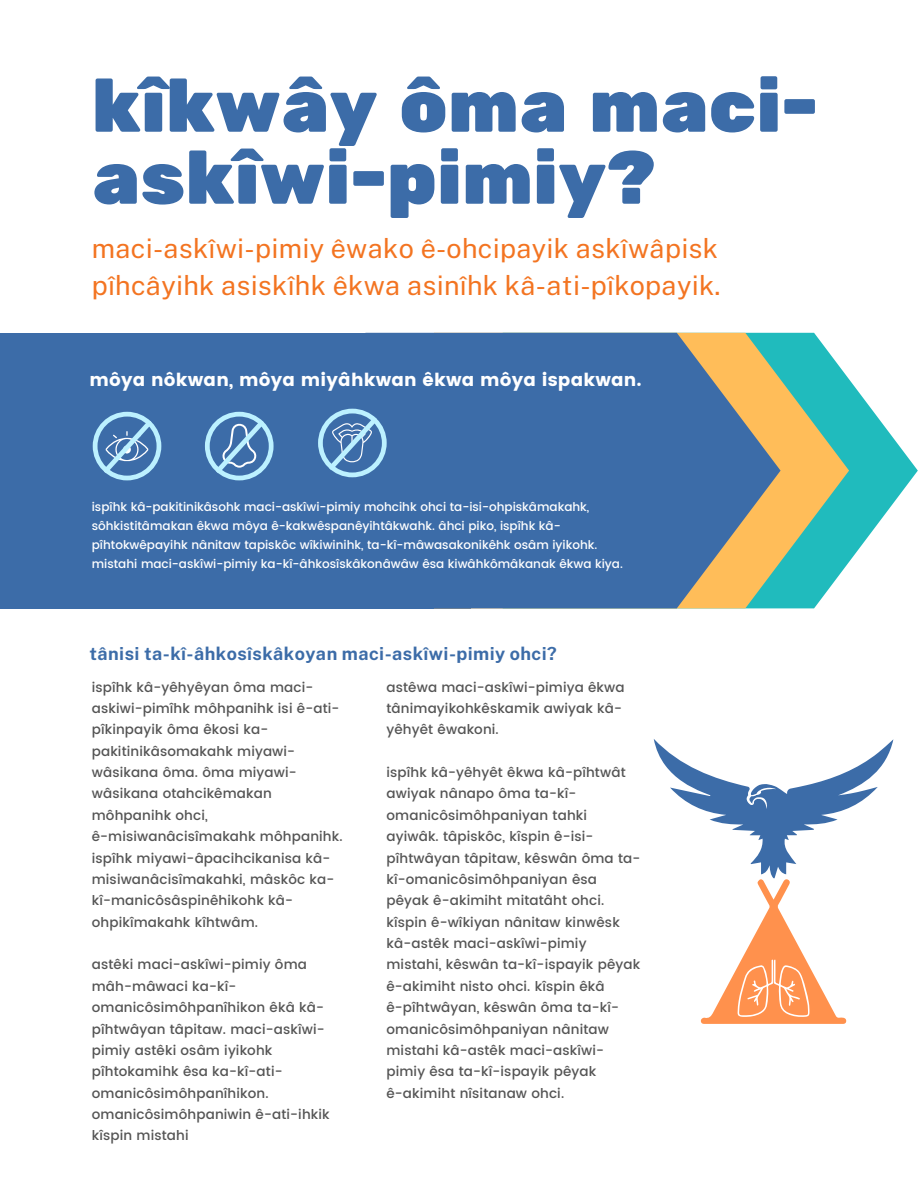
<style>
.page{position:relative;width:918px;height:1188px;background:#fff}
.page>*{position:absolute;margin:0;border:0;box-sizing:border-box;transform-origin:0 0}
.t1{font:75px/72px "Rubik One";color:#3c6ca8}
.t2{font:27px/37.2px "Public Sans";letter-spacing:.01em;color:#f37421}
.t3{font:700 18px "Public Sans";letter-spacing:.02em;color:#3c6ca8}
.t4{font:18px "Poppins";letter-spacing:.01em;color:#fff}
.t5{font:500 13.5px/21.3px "Poppins";letter-spacing:.01em;color:#545454}
.t6{font:500 12px/19px "Poppins";color:#fff}
</style>
<div class="page">
<svg style="left:849px;top:379px;width:69px;height:183px;fill:#20bbbd"></svg>
<div style="left:0;top:333px;width:471px;height:275px;background:#3c6ca8"></div>
<svg style="left:781px;top:333px;width:68px;height:275px;background:#7ec09f"></svg>
<svg style="left:471px;top:333px;width:310px;height:275px;background:#58799c"></svg>
<svg style="left:318px;top:409px;width:69px;height:68px"></svg>
<svg style="left:93px;top:412px;width:68px;height:68px"></svg>
<svg style="left:205px;top:412px;width:69px;height:68px"></svg>
<svg style="left:654px;top:739px;width:239px;height:285px"></svg>
<h1 class="t1" style="left:92px;top:72px;width:728px">kîkwây ôma maci&shy;askîwi-pimiy?</h1>
<h2 class="t2" style="left:92px;top:229px;width:630px">maci-askîwi-pimiy êwako ê-ohcipayik askîwâpisk pîhcâyihk asiskîhk êkwa asinîhk kâ-ati-pîkopayik.</h2>
<h3 class="t4" style="left:90px;top:369px;width:553px">môya nôkwan, môya miyâhkwan êkwa môya ispakwan.</h3>
<p class="t6" style="left:92px;top:497px;width:533px">ispîhk kâ-pakitinikâsohk maci-askîwi-pimiy mohcihk ohci ta-isi-ohpiskâmakahk, sôhkistitâmakan êkwa môya ê-kakwêspanêyihtâkwahk. âhci piko, ispîhk kâ&shy;pîhtokwêpayihk nânitaw tapiskôc wîkiwinihk, ta-kî-mâwasakonikêhk osâm iyikohk. mistahi maci-askîwi-pimiy ka-kî-âhkosîskâkonâwâw êsa kiwâhkômâkanak êkwa kiya.</p>
<h3 class="t3" style="left:89px;top:643px;width:469px">tânisi ta-kî-âhkosîskâkoyan maci-askîwi-pimiy ohci?</h3>
<p class="t5" style="left:92px;top:676px;width:252px">ispîhk kâ-yêhyêyan ôma maci&shy;askiwi-pimîhk môhpanihk isi ê-ati&shy;pîkinpayik ôma êkosi ka&shy;pakitinikâsomakahk miyawi&shy;wâsikana ôma. ôma miyawi&shy;wâsikana otahcikêmakan môhpanihk ohci, ê-misiwanâcisîmakahk môhpanihk. ispîhk miyawi-âpacihcikanisa kâ&shy;misiwanâcisîmakahki, mâskôc ka&shy;kî-manicôsâspinêhikohk kâ&shy;ohpikîmakahk kîhtwâm.</p>
<p class="t5" style="left:92px;top:954px;width:239px">astêki maci-askîwi-pimiy ôma mâh-mâwaci ka-kî&shy;omanicôsimôhpanîhikon êkâ kâ&shy;pîhtwâyan tâpitaw. maci-askîwi&shy;pimiy astêki osâm iyikohk pîhtokamihk êsa ka-kî-ati&shy;omanicôsimôhpanîhikon. omanicôsimôhpaniwin ê-ati-ihkik kîspin mistahi</p>
<p class="t5" style="left:386px;top:676px;width:240px">astêwa maci-askîwi-pimiya êkwa tânimayikohkêskamik awiyak kâ&shy;yêhyêt êwakoni.</p>
<p class="t5" style="left:386px;top:762px;width:255px">ispîhk kâ-yêhyêt êkwa kâ-pîhtwât awiyak nânapo ôma ta-kî&shy;omanicôsimôhpaniyan tahki ayiwâk. tâpiskôc, kîspin ê-isi&shy;pîhtwâyan tâpitaw, kêswân ôma ta&shy;kî-omanicôsimôhpaniyan êsa pêyak ê-akimiht mitatâht ohci. kîspin ê-wîkiyan nânitaw kinwêsk kâ-astêk maci-askîwi-pimiy mistahi, kêswân ta-kî-ispayik pêyak ê-akimiht nisto ohci. kîspin êkâ ê-pîhtwâyan, kêswân ôma ta-kî&shy;omanicôsimôhpaniyan nânitaw mistahi kâ-astêk maci-askîwi&shy;pimiy êsa ta-kî-ispayik pêyak ê-akimiht nîsitanaw ohci.</p>
</div>
